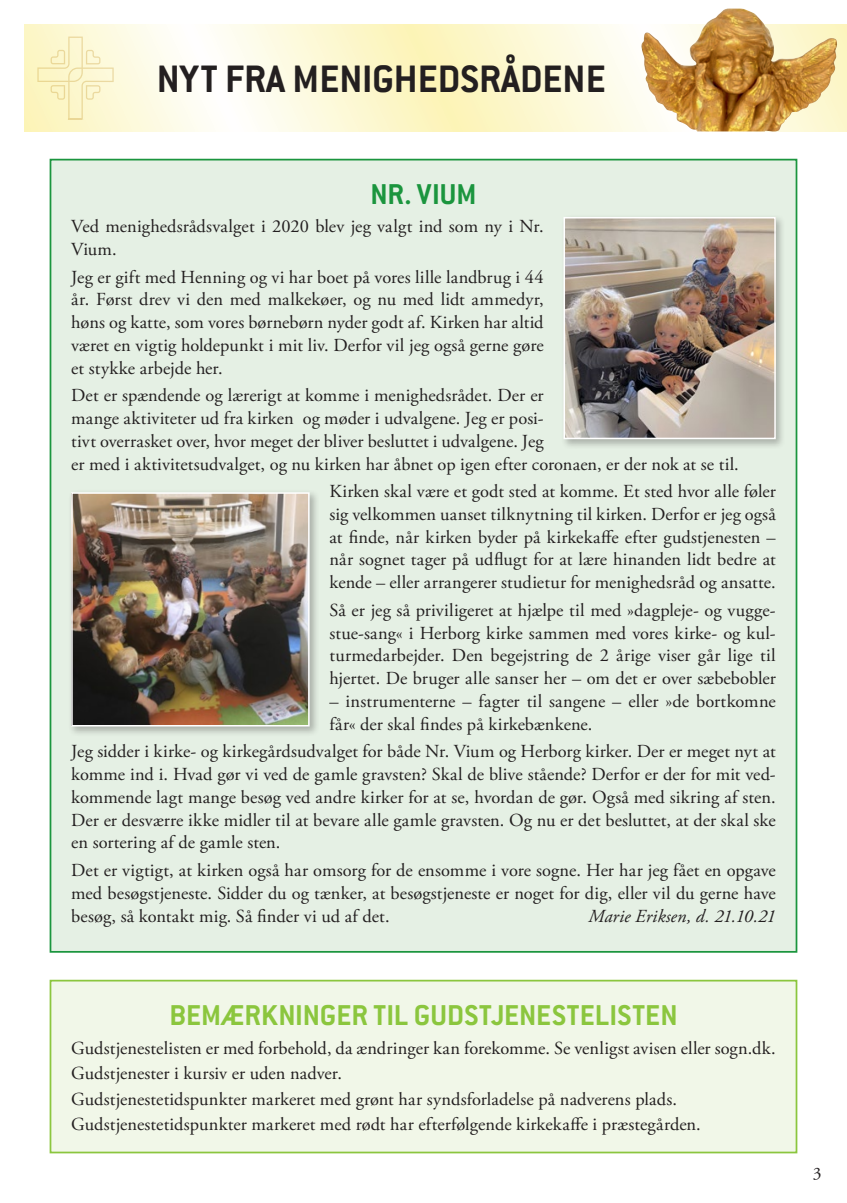
<style>
.page{position:relative;width:847px;height:1203px;background:#fff}
.page>*{position:absolute;margin:0;border:0;box-sizing:border-box;transform-origin:0 0}
.t1{font:700 42px "Conduit ITC";color:#231f20}
.t2{font:700 31.5px "Conduit ITC";color:#8bc63e}
.t3{font:700 31.5px "Conduit ITC";letter-spacing:-.005em;color:#1b953e}
.t4{font:18.38px/22.8px "Adobe Garamond Pro";letter-spacing:.005em;color:#231f20}
.t5{font:italic 18.38px "Adobe Garamond Pro";letter-spacing:.005em;color:#231f20}
.t6{font:17.5px "Adobe Garamond Pro";color:#231f20}
</style>
<div class="page">
<svg style="left:25px;top:25px;width:822px;height:106px"></svg>
<svg style="left:37px;top:37px;width:77px;height:84px"></svg>
<div style="left:50px;top:160px;width:746px;height:792px;background:#e5f0e4"></div>
<div style="left:68px;top:489px;width:251px;height:248px;background:#231f20;opacity:.3"></div>
<img style="left:74px;top:495px;width:233px;height:228px">
<div style="left:71px;top:492px;width:239px;height:234px;border:2px solid #fff"></div>
<div style="left:560px;top:214px;width:226px;height:235px;background:#231f20;opacity:.3"></div>
<img style="left:566px;top:220px;width:207px;height:216px">
<div style="left:563px;top:217px;width:213px;height:222px;border:2px solid #fff"></div>
<div style="left:50px;top:981px;width:746px;height:171px;background:#f1f7e8"></div>
<div style="left:50px;top:980px;width:747px;height:173px;border:2px solid #8bc63e"></div>
<img style="left:641px;top:9px;width:196px;height:122px">
<p class="t1" style="left:157px;top:54px;width:450px">NYT FRA MENIGHEDSRÅDENE</p>
<p class="t3" style="left:370px;top:176px;width:107px">NR. VIUM</p>
<p class="t4" style="left:71px;top:216px;width:471px">Ved menighedsrådsvalget i 2020 blev jeg valgt ind som ny i Nr.<br>Vium.</p>
<p class="t4" style="left:71px;top:266px;width:474px;text-align:justify">Jeg er gift med Henning og vi har boet på vores lille landbrug i 44 år. Først drev vi den med malkekøer, og nu med lidt ammedyr, høns og katte, som vores børnebørn nyder godt af. Kirken har altid været en vigtig holdepunkt i mit liv. Derfor vil jeg også gerne gøre et stykke arbejde her.</p>
<p class="t4" style="left:71px;top:385px;width:666px">Det er spændende og lærerigt at komme i menighedsrådet. Der er<br>mange aktiviteter ud fra kirken og møder i udvalgene. Jeg er posi-<br>tivt overrasket over, hvor meget der bliver besluttet i udvalgene. Jeg<br>er med i aktivitetsudvalget, og nu kirken har åbnet op igen efter coronaen, er der nok at se til.</p>
<p class="t4" style="left:329px;top:481px;width:448px;text-align:justify">Kirken skal være et godt sted at komme. Et sted hvor alle føler sig velkommen uanset tilknytning til kirken. Derfor er jeg også at finde, når kirken byder på kirkekaffe efter gudstjenesten – når sognet tager på udflugt for at lære hinanden lidt bedre at kende – eller arrangerer studietur for menighedsråd og ansatte.</p>
<p class="t4" style="left:329px;top:599px;width:448px;text-align:justify">Så er jeg så priviligeret at hjælpe til med »dagpleje- og vugge&shy;stue-sang« i Herborg kirke sammen med vores kirke- og kul&shy;turmedarbejder. Den begejstring de 2 årige viser går lige til hjertet. De bruger alle sanser her – om det er over sæbebobler</p>
<p class="t4" style="left:329px;top:690px;width:448px">– instrumenterne – fagter til sangene – eller »de bortkomne får« der skal findes på kirkebænkene.</p>
<p class="t4" style="left:71px;top:741px;width:706px">Jeg sidder i kirke- og kirkegårdsudvalget for både Nr. Vium og Herborg kirker. Der er meget nyt at komme ind i. Hvad gør vi ved de gamle gravsten? Skal de blive stående? Derfor er der for mit ved&shy;kommende lagt mange besøg ved andre kirker for at se, hvordan de gør. Også med sikring af sten.<br>Der er desværre ikke midler til at bevare alle gamle gravsten. Og nu er det besluttet, at der skal ske en sortering af de gamle sten.</p>
<p class="t4" style="left:71px;top:860px;width:706px;text-align:justify">Det er vigtigt, at kirken også har omsorg for de ensomme i vore sogne. Her har jeg fået en opgave med besøgstjeneste. Sidder du og tænker, at besøgstjeneste er noget for dig, eller vil du gerne have besøg, så kontakt mig. Så finder vi ud af det.</p>
<p class="t5" style="left:588px;top:905px;width:189px">Marie Eriksen, d. 21.10.21</p>
<p class="t2" style="left:169px;top:997px;width:510px">BEMÆRKNINGER TIL GUDSTJENESTELISTEN</p>
<p class="t4" style="left:71px;top:1038px;width:703px">Gudstjenestelisten er med forbehold, da ændringer kan forekomme. Se venligst avisen eller sogn.dk.</p>
<p class="t4" style="left:71px;top:1063px;width:270px">Gudstjenester i kursiv er uden nadver.</p>
<p class="t4" style="left:71px;top:1088px;width:605px">Gudstjenestetidspunkter markeret med grønt har syndsforladelse på nadverens plads.</p>
<p class="t4" style="left:71px;top:1113px;width:628px">Gudstjenestetidspunkter markeret med rødt har efterfølgende kirkekaffe i præstegården.</p>
<p class="t6" style="left:812px;top:1163px;width:10px">3</p>
</div>
